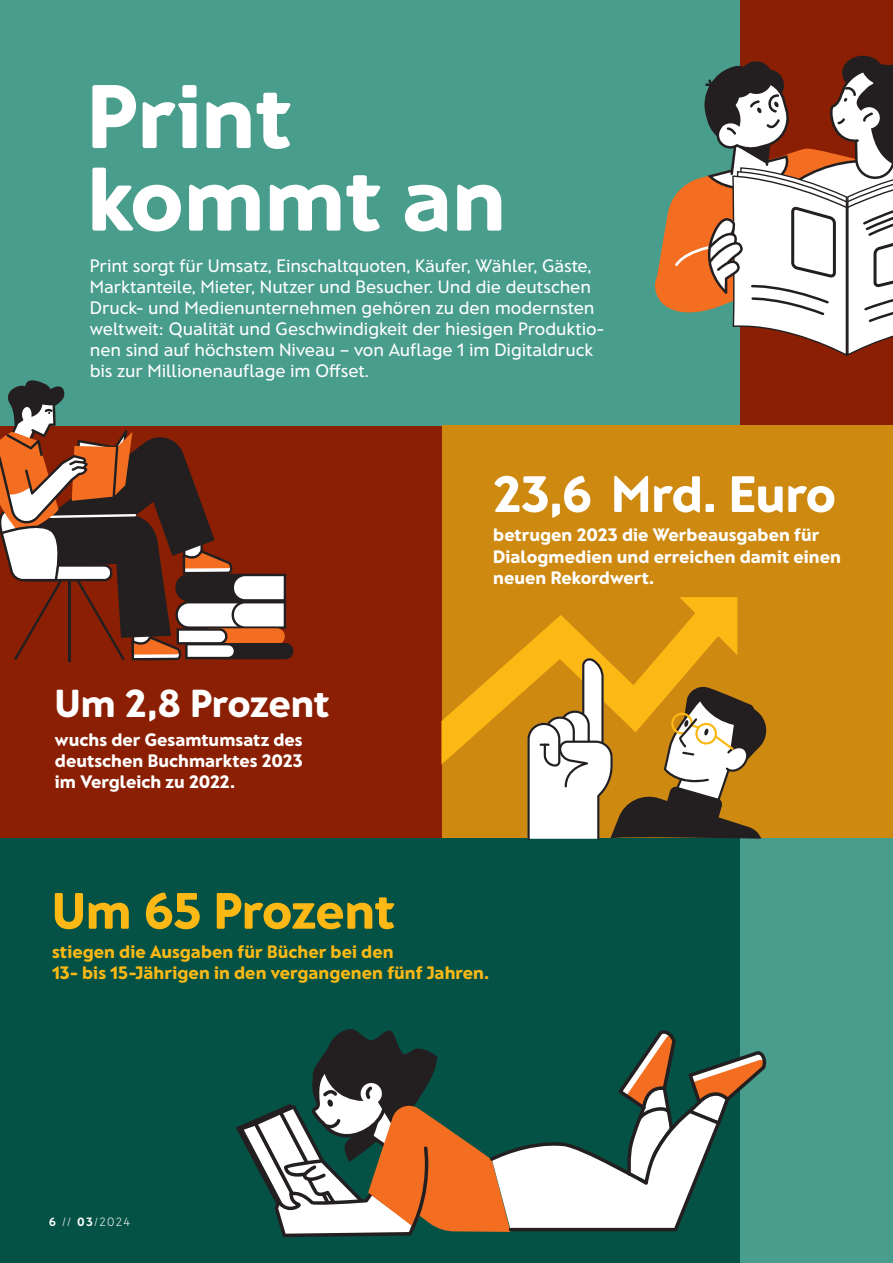
<style>
.page{position:relative;width:893px;height:1263px;background:#fff}
.page>*{position:absolute;margin:0;border:0;box-sizing:border-box;transform-origin:0 0}
.t1{font:800 90px/82.5px "Franz Sans";color:#fff}
.t2{font:800 51px "Franz Sans";letter-spacing:-.005em;color:#fff}
.t3{font:800 51px "Franz Sans";letter-spacing:-.01em;color:#fcb814}
.t4{font:800 39px "Franz Sans";letter-spacing:-.01em;color:#fff}
.t5{font:500 18px/21px "Franz Sans";letter-spacing:-.005em;color:#fff}
.t6{font:800 18px/21px "Franz Sans";color:#fff}
.t7{font:800 18px/21px "Franz Sans";letter-spacing:.005em;color:#fcb814}
.t8{font:200 12px "Franz Sans";color:#fff}
.s1{font-weight:700}
</style>
<div class="page">
<div style="left:740px;top:838px;width:153px;height:425px;background:#499d8d"></div>
<div style="left:0;top:425px;width:442px;height:413px;background:#8b1f04"></div>
<div style="left:740px;top:0;width:153px;height:425px;background:#8b1f04"></div>
<div style="left:0;top:0;width:740px;height:425px;background:#499d8d"></div>
<div style="left:442px;top:425px;width:451px;height:413px;background:#ce8911"></div>
<div style="left:0;top:838px;width:740px;height:425px;background:#045246"></div>
<hr style="left:68px;top:578px;width:3px;height:83px;background:#231f20">
<svg style="left:0;top:380px;width:293px;height:280px"></svg>
<svg style="left:236px;top:1029px;width:531px;height:208px"></svg>
<div style="left:842px;top:56px;width:42px;height:34px;background:#231f20;border-radius:50%"></div>
<svg style="left:441px;top:597px;width:326px;height:243px"></svg>
<svg style="left:654px;top:59px;width:239px;height:297px"></svg>
<h1 class="t1" style="left:87px;top:77px;width:420px">Print kommt an</h1>
<p class="t5" style="left:90px;top:255px;width:516px">Print sorgt für Umsatz, Einschaltquoten, Käufer, Wähler, Gäste, Marktanteile, Mieter, Nutzer und Besucher. Und die deutschen Druck- und Medienunternehmen gehören zu den modernsten weltweit: Qualität und Geschwindigkeit der hiesigen Produktio&shy;nen sind auf höchstem Niveau – von Auflage 1 im Digitaldruck bis zur Millionenauflage im Offset.</p>
<h3 class="t4" style="left:55px;top:680px;width:276px">Um 2,8 Prozent</h3>
<p class="t6" style="left:55px;top:730px;width:249px;text-align:justify">wuchs der Gesamtumsatz des deutschen Buchmarktes 2023 im Vergleich zu 2022.</p>
<h2 class="t2" style="left:493px;top:465px;width:344px">23,6 Mrd. Euro</h2>
<p class="t6" style="left:493px;top:525px;width:349px">betrugen 2023 die Werbeausgaben für<br>Dialogmedien und erreichen damit einen neuen Rekordwert.</p>
<h2 class="t3" style="left:52px;top:881px;width:344px">Um 65 Prozent</h2>
<p class="t7" style="left:52px;top:942px;width:439px">stiegen die Ausgaben für Bücher bei den<br>13- bis 15-Jährigen in den vergangenen fünf Jahren.</p>
<p class="t8" style="left:49px;top:1215px;width:83px"><span class="s1">6</span> // <span class="s1">03</span>/2024</p>
</div>
